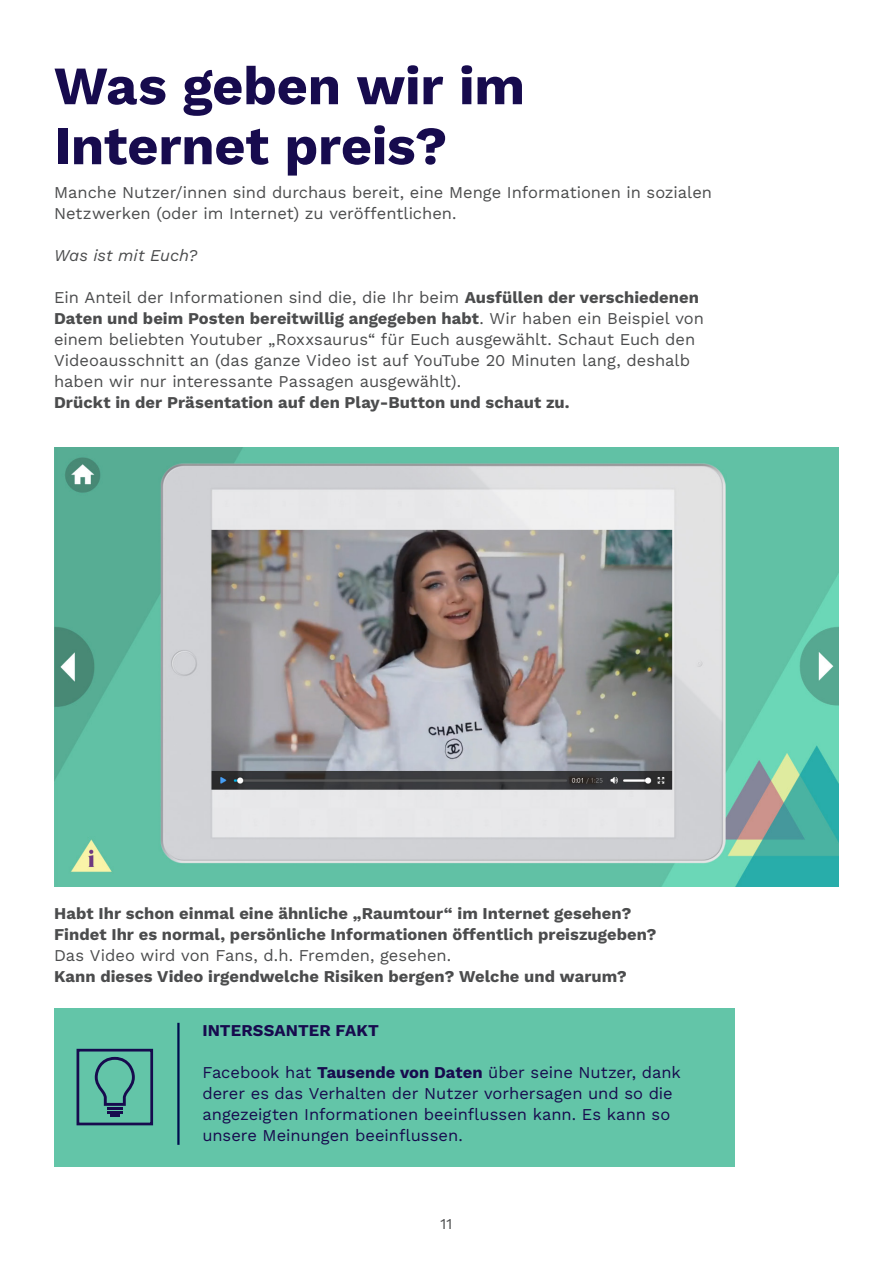
<style>
.page{position:relative;width:893px;height:1263px;background:#fff}
.page>*{position:absolute;margin:0;border:0;box-sizing:border-box;transform-origin:0 0}
.t1{font:700 54px "Work Sans";letter-spacing:-.005em;color:#170b4e}
.t2{font:16.5px/21px "Work Sans";color:#4b4c4d}
.t3{font:700 16.5px "Work Sans";letter-spacing:.005em;color:#4b4c4d}
.t4{font:16.5px/21px "Work Sans";color:#170b4e}
.t5{font:700 16.5px "Work Sans";letter-spacing:.005em;color:#170b4e}
.t6{font:italic 16.5px "Work Sans";color:#4b4c4d}
.t7{font:15px "Work Sans";color:#4b4c4d}
.s1{font-weight:700}
</style>
<div class="page">
<img style="left:54px;top:448px;width:785px;height:439px">
<div style="left:54px;top:1008px;width:680px;height:158px;background:#63c5a8"></div>
<div style="left:77px;top:1049px;width:76px;height:76px;border:3px solid #170b4e"></div>
<hr style="left:107px;top:1107px;width:16px;height:3px;background:#170b4e">
<hr style="left:107px;top:1110px;width:16px;height:3px;background:#170b4e">
<svg style="left:110px;top:1114px;width:9px;height:3px"></svg>
<svg style="left:95px;top:1057px;width:40px;height:49px"></svg>
<hr style="left:177px;top:1023px;width:3px;height:122px;background:#000d4e">
<p class="t1" style="left:54px;top:45px;width:473px">Was geben wir im</p>
<p class="t1" style="left:54px;top:105px;width:395px">Internet preis?</p>
<p class="t2" style="left:54px;top:182px;width:660px">Manche Nutzer/innen sind durchaus bereit, eine Menge Informationen in sozialen<br>Netzwerken (oder im Internet) zu veröffentlichen.</p>
<p class="t6" style="left:54px;top:243px;width:145px">Was ist mit Euch?</p>
<p class="t2" style="left:54px;top:287px;width:651px">Ein Anteil der Informationen sind die, die Ihr beim <span class="s1">Ausfüllen der verschiedenen Daten und beim Posten bereitwillig angegeben habt</span>. Wir haben ein Beispiel von einem beliebten Youtuber „Roxxsaurus“ für Euch ausgewählt. Schaut Euch den Videoausschnitt an (das ganze Video ist auf YouTube 20 Minuten lang, deshalb haben wir nur interessante Passagen ausgewählt).</p>
<p class="t3" style="left:54px;top:390px;width:517px">Drückt in der Präsentation auf den Play-Button und schaut zu.</p>
<p class="t3" style="left:54px;top:901px;width:579px">Habt Ihr schon einmal eine ähnliche „Raumtour“ im Internet gesehen?</p>
<p class="t3" style="left:54px;top:922px;width:604px">Findet Ihr es normal, persönliche Informationen öffentlich preiszugeben?</p>
<p class="t2" style="left:54px;top:944px;width:399px">Das Video wird von Fans, d.h. Fremden, gesehen.</p>
<p class="t3" style="left:54px;top:964px;width:574px">Kann dieses Video irgendwelche Risiken bergen? Welche und warum?</p>
<p class="t5" style="left:202px;top:1018px;width:178px">INTERSSANTER FAKT</p>
<p class="t4" style="left:202px;top:1061px;width:480px">Facebook hat <span class="s1">Tausende von Daten</span> über seine Nutzer, dank derer es das Verhalten der Nutzer vorhersagen und so die angezeigten Informationen beeinflussen kann. Es kann so unsere Meinungen beeinflussen.</p>
<p class="t7" style="left:440px;top:1212px;width:13px">11</p>
</div>
